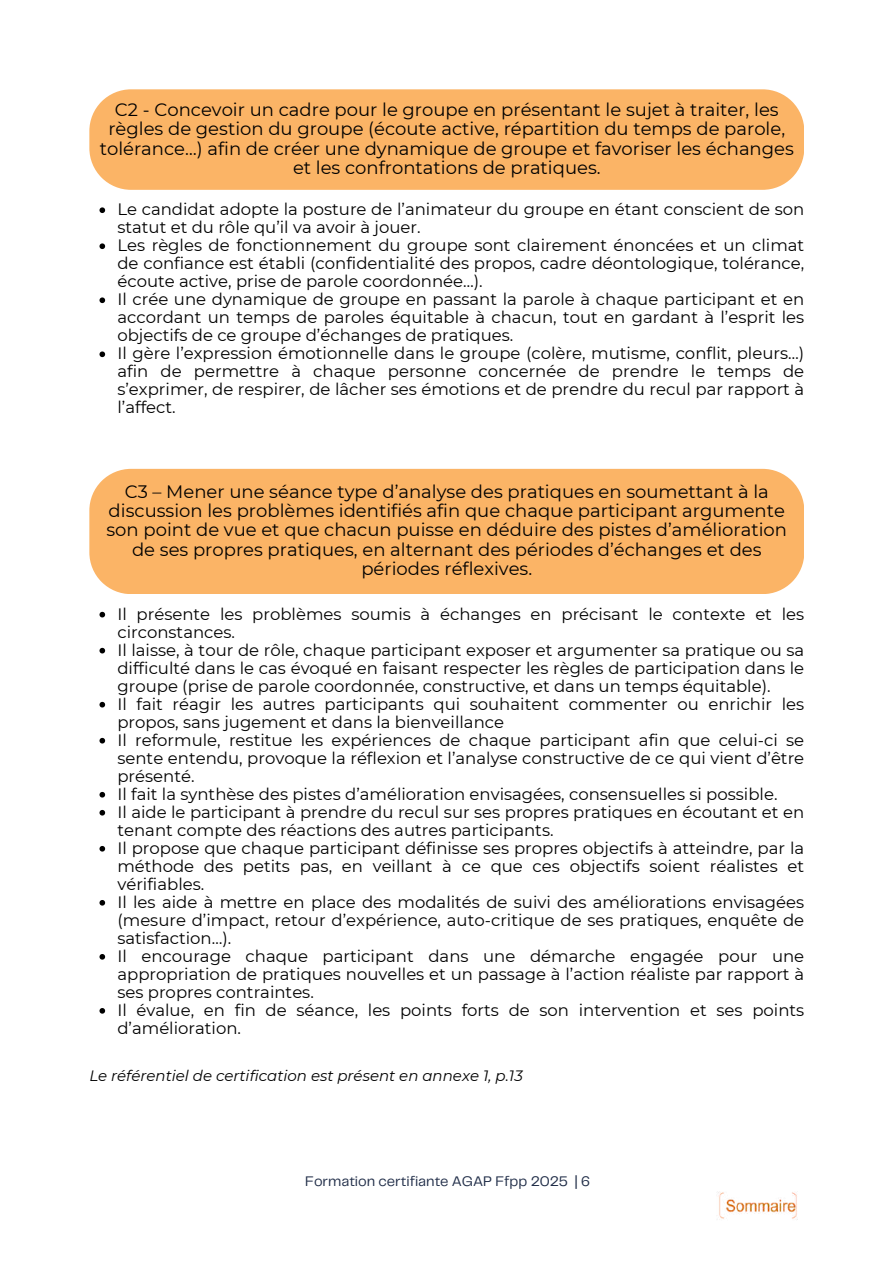
<style>
.page{position:relative;width:894px;height:1264px;background:#fff}
.page>*{position:absolute;margin:0;border:0;box-sizing:border-box;transform-origin:0 0}
.t1{font:18px/19.2px "Montserrat";color:#000;text-align:center}
.t2{font:16.5px/18px "Montserrat";color:#000}
.t3{font:italic 15px "Montserrat";color:#000}
.t4{font:14.4px "Telegraf";color:#202d48}
</style>
<div class="page">
<div style="left:89px;top:89px;width:714px;height:101px;background:#fbb466"></div>
<svg style="left:99px;top:207px;width:6px;height:6px"></svg>
<svg style="left:99px;top:243px;width:6px;height:6px"></svg>
<svg style="left:99px;top:297px;width:6px;height:6px"></svg>
<svg style="left:99px;top:351px;width:6px;height:6px"></svg>
<div style="left:89px;top:469px;width:714px;height:125px;background:#fbb466"></div>
<svg style="left:99px;top:612px;width:6px;height:5px"></svg>
<svg style="left:99px;top:648px;width:6px;height:5px"></svg>
<svg style="left:99px;top:702px;width:6px;height:5px"></svg>
<svg style="left:99px;top:738px;width:6px;height:5px"></svg>
<svg style="left:99px;top:792px;width:6px;height:5px"></svg>
<svg style="left:99px;top:810px;width:6px;height:5px"></svg>
<svg style="left:99px;top:846px;width:6px;height:5px"></svg>
<svg style="left:99px;top:900px;width:6px;height:5px"></svg>
<svg style="left:99px;top:954px;width:6px;height:5px"></svg>
<svg style="left:99px;top:1008px;width:6px;height:5px"></svg>
<img style="left:718px;top:1191px;width:80px;height:29px">
<p class="t1" style="left:100px;top:100px;width:695px">C2 - Concevoir un cadre pour le groupe en présentant le sujet à traiter, les règles de gestion du groupe (écoute active, répartition du temps de parole, tolérance…) afin de créer une dynamique de groupe et favoriser les échanges et les confrontations de pratiques.</p>
<p class="t2" style="left:117px;top:200px;width:688px">Le candidat adopte la posture de l’animateur du groupe en étant conscient de son statut et du rôle qu’il va avoir à jouer.<br>Les règles de fonctionnement du groupe sont clairement énoncées et un climat de confiance est établi (confidentialité des propos, cadre déontologique, tolérance, écoute active, prise de parole coordonnée…).<br>Il crée une dynamique de groupe en passant la parole à chaque participant et en accordant un temps de paroles équitable à chacun, tout en gardant à l’esprit les objectifs de ce groupe d’échanges de pratiques.<br>Il gère l’expression émotionnelle dans le groupe (colère, mutisme, conflit, pleurs…) afin de permettre à chaque personne concernée de prendre le temps de s’exprimer, de respirer, de lâcher ses émotions et de prendre du recul par rapport à l’affect.</p>
<p class="t1" style="left:106px;top:482px;width:682px">C3 – Mener une séance type d’analyse des pratiques en soumettant à la discussion les problèmes identifiés afin que chaque participant argumente son point de vue et que chacun puisse en déduire des pistes d’amélioration de ses propres pratiques, en alternant des périodes d’échanges et des périodes réflexives.</p>
<p class="t2" style="left:117px;top:604px;width:688px">Il présente les problèmes soumis à échanges en précisant le contexte et les circonstances.<br>Il laisse, à tour de rôle, chaque participant exposer et argumenter sa pratique ou sa difficulté dans le cas évoqué en faisant respecter les règles de participation dans le groupe (prise de parole coordonnée, constructive, et dans un temps équitable).<br>Il fait réagir les autres participants qui souhaitent commenter ou enrichir les propos, sans jugement et dans la bienveillance<br>Il reformule, restitue les expériences de chaque participant afin que celui-ci se sente entendu, provoque la réflexion et l’analyse constructive de ce qui vient d’être présenté.<br>Il fait la synthèse des pistes d’amélioration envisagées, consensuelles si possible.<br>Il aide le participant à prendre du recul sur ses propres pratiques en écoutant et en tenant compte des réactions des autres participants.<br>Il propose que chaque participant définisse ses propres objectifs à atteindre, par la méthode des petits pas, en veillant à ce que ces objectifs soient réalistes et vérifiables.<br>Il les aide à mettre en place des modalités de suivi des améliorations envisagées (mesure d’impact, retour d’expérience, auto-critique de ses pratiques, enquête de satisfaction…).<br>Il encourage chaque participant dans une démarche engagée pour une appropriation de pratiques nouvelles et un passage à l’action réaliste par rapport à ses propres contraintes.<br>Il évalue, en fin de séance, les points forts de son intervention et ses points d’amélioration.</p>
<p class="t3" style="left:89px;top:1066px;width:435px">Le référentiel de certification est présent en annexe 1, p.13</p>
<p class="t4" style="left:305px;top:1175px;width:286px">Formation certifiante AGAP Ffpp 2025 | 6</p>
</div>
